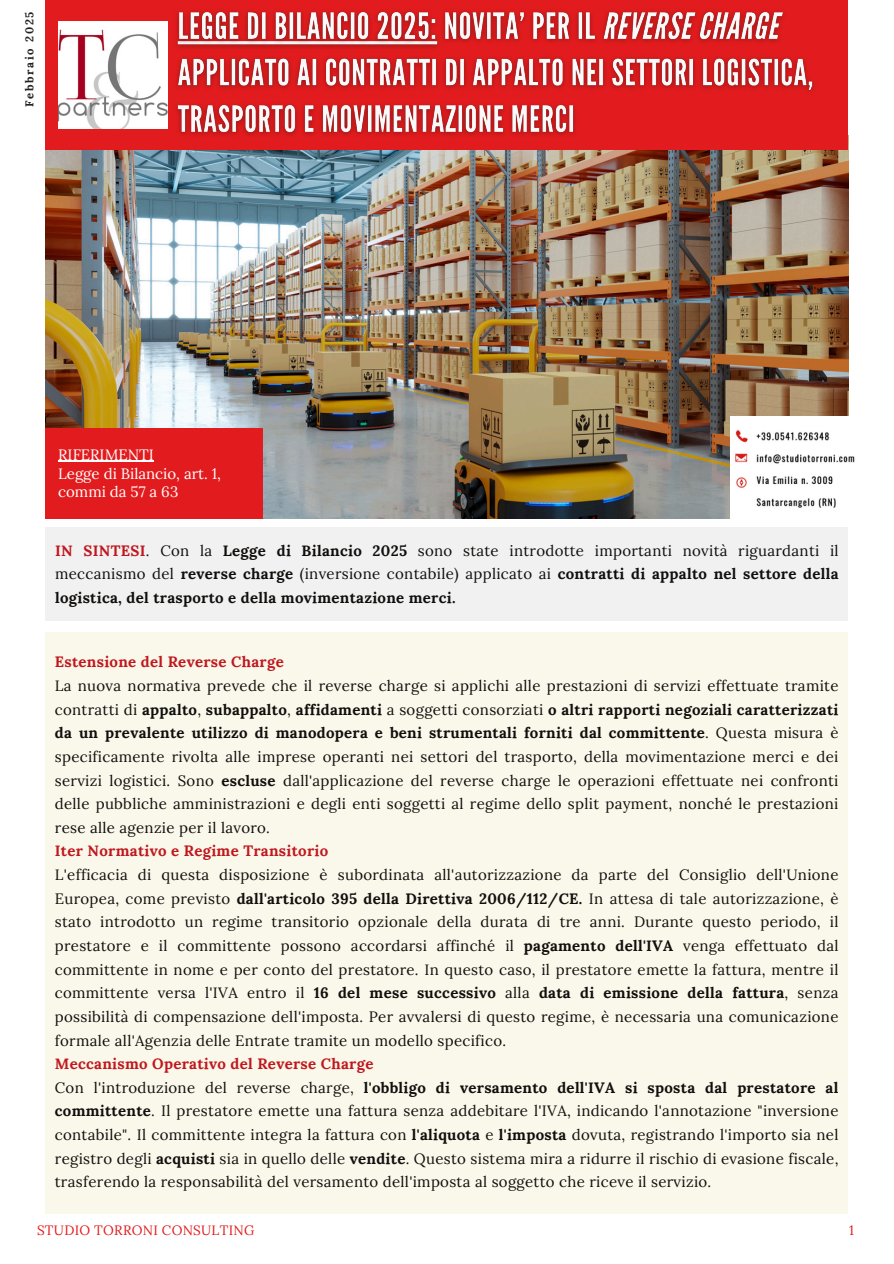
<style>
.page{position:relative;width:894px;height:1264px;background:#fff}
.page>*{position:absolute;margin:0;border:0;box-sizing:border-box;transform-origin:0 0}
.t1{font:17.85px "Arimo";color:#fff}
.t2{font:15px/23.7px "Lora";letter-spacing:.02em;color:#100f0d}
.t3{font:700 15px/23.7px "Lora";letter-spacing:.02em;color:#100f0d;text-align:justify}
.t4{font:15px/18.6px "Lora";color:#fff}
.t5{font:13.5px "Lora";letter-spacing:.02em;color:#e21c1e}
.t6{font:700 11.25px "Lora";letter-spacing:.15em;color:#222}
.s1{color:#c0171f}
.s2{font-weight:400}
.s3{font-weight:700;color:#c0171f}
.s4{font-weight:700}
</style>
<div class="page">
<img style="left:46px;top:150px;width:802px;height:368px">
<div style="left:45px;top:0;width:803px;height:150px;background:#e21c1e"></div>
<img style="left:730px;top:416px;width:125px;height:102px">
<img style="left:58px;top:22px;width:109px;height:106px">
<div style="left:45px;top:428px;width:218px;height:90px;background:#e21c1e"></div>
<div style="left:45px;top:527px;width:803px;height:94px;background:#f1f1f1"></div>
<img style="left:176px;top:10px;width:638px;height:126px">
<hr style="left:58px;top:461px;width:96px;height:1px;background:#fff">
<div style="left:45px;top:631px;width:802px;height:582px;background:#faf8ea"></div>
<p class="t6" style="left:22px;top:107px;width:97px;rotate:-90deg">Febbraio 2025</p>
<p class="t4" style="left:58px;top:445px;width:164px">RIFERIMENTI<br>Legge di Bilancio, art. 1, commi da 57 a 63</p>
<p class="t3" style="left:55px;top:538px;width:784px"><span class="s1">IN SINTESI</span><span class="s2">. Con la</span> Legge di Bilancio 2025 <span class="s2">sono state introdotte importanti novità riguardanti il meccanismo del</span> reverse charge <span class="s2">(inversione contabile) applicato ai</span> contratti di appalto nel settore della logistica, del trasporto e della movimentazione merci.</p>
<h3 class="t2" style="left:55px;top:650px;width:784px"><span class="s3">Estensione del Reverse Charge<br></span>La nuova normativa prevede che il reverse charge si applichi alle prestazioni di servizi effettuate tramite contratti di <span class="s4">appalto</span>, <span class="s4">subappalto</span>, <span class="s4">affidamenti</span> a soggetti consorziati <span class="s4">o altri rapporti negoziali caratterizzati da un prevalente utilizzo di manodopera e beni strumentali forniti dal committente</span>. Questa misura è specificamente rivolta alle imprese operanti nei settori del trasporto, della movimentazione merci e dei servizi logistici. Sono <span class="s4">escluse</span> dall'applicazione del reverse charge le operazioni effettuate nei confronti delle pubbliche amministrazioni e degli enti soggetti al regime dello split payment, nonché le prestazioni rese alle agenzie per il lavoro.<br><span class="s3">Iter Normativo e Regime Transitorio<br></span>L'efficacia di questa disposizione è subordinata all'autorizzazione da parte del Consiglio dell'Unione Europea, come previsto <span class="s4">dall'articolo 395 della Direttiva 2006/112/CE.</span> In attesa di tale autorizzazione, è stato introdotto un regime transitorio opzionale della durata di tre anni. Durante questo periodo, il prestatore e il committente possono accordarsi affinché il <span class="s4">pagamento dell'IVA</span> venga effettuato dal committente in nome e per conto del prestatore. In questo caso, il prestatore emette la fattura, mentre il committente versa l'IVA entro il <span class="s4">16 del mese successivo</span> alla <span class="s4">data di emissione della fattura</span>, senza possibilità di compensazione dell'imposta. Per avvalersi di questo regime, è necessaria una comunicazione formale all'Agenzia delle Entrate tramite un modello specifico.<br><span class="s3">Meccanismo Operativo del Reverse Charge<br></span>Con l'introduzione del reverse charge, <span class="s4">l'obbligo di versamento dell'IVA si sposta dal prestatore al committente</span>. Il prestatore emette una fattura senza addebitare l'IVA, indicando l'annotazione "inversione contabile". Il committente integra la fattura con <span class="s4">l'aliquota</span> e <span class="s4">l'imposta</span> dovuta, registrando l'importo sia nel registro degli <span class="s4">acquisti</span> sia in quello delle <span class="s4">vendite</span>. Questo sistema mira a ridurre il rischio di evasione fiscale, trasferendo la responsabilità del versamento dell'imposta al soggetto che riceve il servizio.</h3>
<p class="t1" style="left:527px;top:952px;width:20px">(*)</p>
<p class="t5" style="left:37px;top:1221px;width:219px">STUDIO TORRONI CONSULTING</p>
<p class="t5" style="left:849px;top:1221px;width:6px">1</p>
</div>
